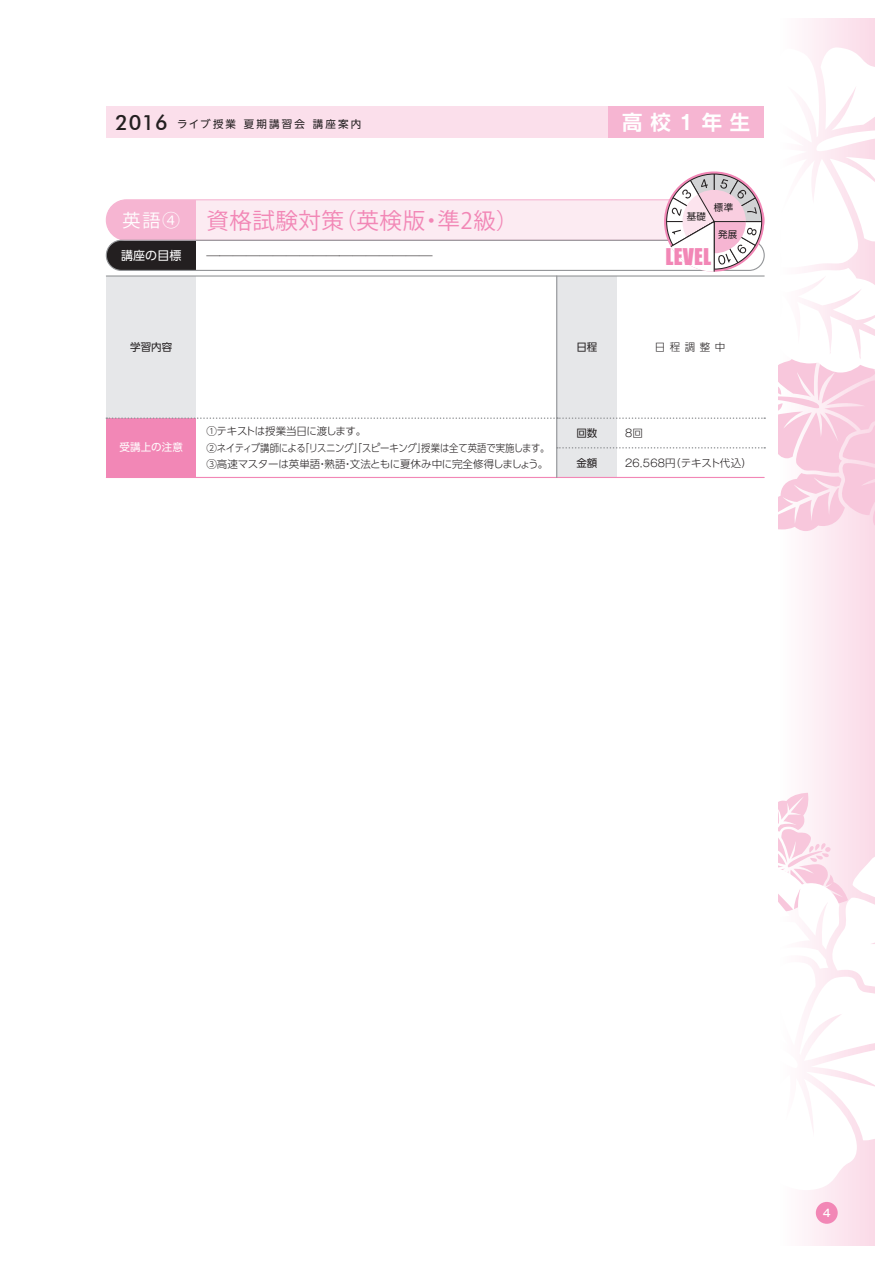
<style>
.page{position:relative;width:893px;height:1263px;background:#fff}
.page>*{position:absolute;margin:0;border:0;box-sizing:border-box;transform-origin:0 0}
.t1{font:22.5px "Maru Fo Pro Medium 90 ms RKSJ H";letter-spacing:.025em;color:#f287b6}
.t2{font:21.15px "Impact";letter-spacing:.01em;color:#f287b6}
.t3{font:700 20.25px "UD Shin Go NT Pro De";color:#fff}
.t4{font:13.5px "Maru Fo Pro Medium 90 ms RKSJ H";color:#231f20}
.t5{font:12px "UD Shin Go Pro";letter-spacing:.01em;color:#fff}
.t6{font:300 10.5px/16.5px "UD Shin Go Pro";letter-spacing:-.025em;color:#231f20}
.t7{font:10.5px "UD Shin Go NT Pro";letter-spacing:.205em;color:#231f20}
.t8{font:10.5px "UD Shin Go Pro";letter-spacing:.01em;color:#231f20}
.t9{font:10.5px "UD Shin Go Pro";letter-spacing:.01em;color:#fff}
.t10{font:300 10.5px "Gothic MB101 Pro";color:#231f20}
.t11{font:500 10.5px "Gothic MB101 Pro";color:#fff}
.t12{font:9.45px "UD Shin Go Pro";color:#231f20}
.s1{font-family:"Futura BT";font-weight:500;font-size:21px}
.s2{font-family:"Gothic MB101 Pro De"}
.s3{font-family:"Maru Fo Pro Bold 90 ms RKSJ H";font-size:18px;color:#fff}
.s4{font-family:"UD Shin Go Pro"}
.s5{font-family:"Gothic MB101 Pro"}
</style>
<div class="page">
<div style="left:779px;top:18px;width:96px;height:1227px;background:linear-gradient(to right,#fefefe,#fadae7)"></div>
<svg style="left:779px;top:47px;width:96px;height:496px"></svg>
<svg style="left:779px;top:793px;width:96px;height:397px"></svg>
<div style="left:816px;top:1202px;width:22px;height:22px;background:#f287b6;border-radius:50%"></div>
<div style="left:106px;top:106px;width:658px;height:32px;background:#fbdfeb"></div>
<div style="left:608px;top:106px;width:156px;height:32px;background:#f6b5d2"></div>
<div style="left:106px;top:240px;width:90px;height:30px;background:#231f20"></div>
<div style="left:106px;top:200px;width:658px;height:40px;background:#fcebf2;border-radius:20px"></div>
<div style="left:106px;top:200px;width:90px;height:40px;background:#f6b5d2"></div>
<div style="left:106px;top:199px;width:659px;height:42px;border:1px solid #f6b5d2;border-radius:20px"></div>
<div style="left:106px;top:240px;width:659px;height:31px;border:1px solid #939598;border-radius:15px"></div>
<svg style="left:664px;top:171px;width:100px;height:101px"></svg>
<div style="left:557px;top:276px;width:60px;height:201px;background:#e6e7e9"></div>
<div style="left:106px;top:276px;width:90px;height:142px;background:#e6e7e9"></div>
<div style="left:106px;top:418px;width:90px;height:59px;background:#f287b6"></div>
<hr style="left:106px;top:477px;width:658px;height:1px;background:#f287b6">
<hr style="left:106px;top:275px;width:658px;height:2px;background:#939598">
<hr style="left:556px;top:276px;width:1px;height:201px;background:#939598">
<svg style="left:557px;top:447px;width:208px;height:2px"></svg>
<svg style="left:106px;top:417px;width:659px;height:2px"></svg>
<p class="t7" style="left:115px;top:116px;width:247px"><span class="s1">2016</span> ライブ授業 夏期講習会 講座案内</p>
<h3 class="t3" style="left:622px;top:106px;width:129px">高校<span class="s2">1</span>年生</h3>
<h1 class="t1" style="left:123px;top:208px;width:398px"><span class="s3">英語④</span> 資格試験対策（英検版・準2級）</h1>
<p class="t12" style="left:687px;top:209px;width:21px">基礎</p>
<p class="t12" style="left:714px;top:200px;width:21px">標準</p>
<p class="t12" style="left:718px;top:227px;width:21px">発展</p>
<p class="t5" style="left:121px;top:246px;width:62px">講座の目標</p>
<p class="t4" style="left:206px;top:248px;width:228px">―――――――――――――――――</p>
<h2 class="t2" style="left:666px;top:240px;width:47px">LEVEL</h2>
<p class="t8" style="left:130px;top:338px;width:44px">学習内容</p>
<p class="t8" style="left:576px;top:338px;width:22px">日程</p>
<p class="t6" style="left:655px;top:339px;width:72px">日程調整中</p>
<p class="t9" style="left:119px;top:438px;width:65px">受講上の注意</p>
<p class="t6" style="left:206px;top:423px;width:345px">①テキストは授業当日に渡します。<br>②ネイティブ講師による「リスニング」「スピーキング」授業は全て英語で実施します。<br>③高速マスターは英単語・熟語・文法ともに夏休み中に完全修得しましょう。</p>
<p class="t8" style="left:576px;top:424px;width:23px">回数</p>
<p class="t10" style="left:625px;top:424px;width:19px">8<span class="s4">回</span></p>
<p class="t8" style="left:576px;top:454px;width:23px">金額</p>
<p class="t6" style="left:625px;top:454px;width:128px"><span class="s5">26,568</span>円（テキスト代込）</p>
<p class="t11" style="left:823px;top:1204px;width:9px">4</p>
</div>
